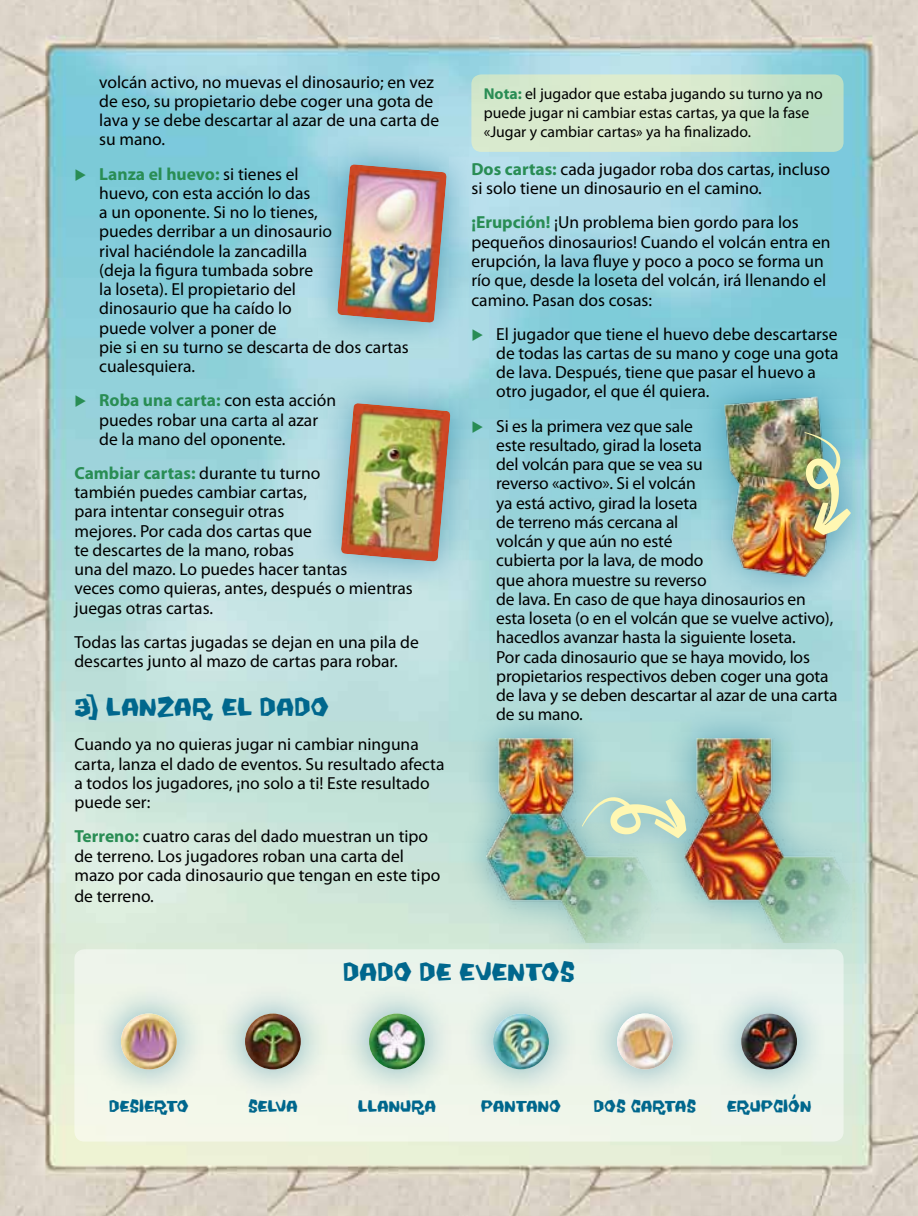
<style>
.page{position:relative;width:918px;height:1216px;background:#fff}
.page>*{position:absolute;margin:0;border:0;box-sizing:border-box;transform-origin:0 0}
.t1{font:24.5px "Coffeehouse";color:#00678d}
.t2{font:17.5px/19.2px "Myriad Pro";color:#000}
.t3{font:15.75px/19.2px "Myriad Pro";color:#000}
.t4{font:15.75px "Coffeehouse";letter-spacing:-.01em;color:#00678d}
.s1{font-weight:700;color:#298d54}
</style>
<div class="page">
<img style="left:0;top:0;width:918px;height:1215px">
<div style="left:471px;top:74px;width:372px;height:78px;background:linear-gradient(to right,#e0eccf,#c5e2c8);border-radius:10px"></div>
<div style="left:456px;top:706px;width:221px;height:265px;background:#00678d;opacity:.5"></div>
<img style="left:486px;top:738px;width:168px;height:204px">
<div style="left:654px;top:706px;width:221px;height:265px;background:#00678d;opacity:.5"></div>
<img style="left:684px;top:738px;width:174px;height:204px">
<div style="left:555px;top:765px;width:162px;height:102px;background:#00678d;opacity:.5"></div>
<svg style="left:582px;top:796px;width:104px;height:42px;background:#c4ddc5"></svg>
<div style="left:693px;top:365px;width:171px;height:242px;background:#00678d;opacity:.5"></div>
<img style="left:724px;top:397px;width:110px;height:180px">
<div style="left:774px;top:404px;width:106px;height:161px;background:#00678d;opacity:.5"></div>
<img style="left:804px;top:432px;width:47px;height:103px">
<div style="left:306px;top:133px;width:172px;height:221px;background:#00678d;opacity:.5"></div>
<img style="left:337px;top:164px;width:110px;height:159px">
<div style="left:310px;top:372px;width:172px;height:221px;background:#00678d;opacity:.5"></div>
<img style="left:341px;top:403px;width:110px;height:159px">
<div style="left:74px;top:949px;width:769px;height:192px;background:#eef4ea;border-radius:10px"></div>
<div style="left:89px;top:981px;width:119px;height:119px;background:#00678d;opacity:.5"></div>
<img style="left:121px;top:1013px;width:56px;height:56px;border-radius:28px">
<div style="left:213px;top:981px;width:119px;height:119px;background:#00678d;opacity:.5"></div>
<img style="left:245px;top:1013px;width:56px;height:56px;border-radius:28px">
<div style="left:337px;top:981px;width:119px;height:119px;background:#00678d;opacity:.5"></div>
<img style="left:369px;top:1013px;width:56px;height:56px;border-radius:28px">
<div style="left:461px;top:981px;width:119px;height:119px;background:#00678d;opacity:.5"></div>
<img style="left:493px;top:1013px;width:56px;height:56px;border-radius:28px">
<div style="left:585px;top:981px;width:119px;height:119px;background:#00678d;opacity:.5"></div>
<img style="left:617px;top:1013px;width:56px;height:56px;border-radius:28px">
<div style="left:709px;top:981px;width:119px;height:119px;background:#00678d;opacity:.5"></div>
<img style="left:741px;top:1013px;width:56px;height:56px;border-radius:28px">
<svg style="left:76px;top:168px;width:10px;height:12px"></svg>
<svg style="left:76px;top:395px;width:10px;height:12px"></svg>
<svg style="left:472px;top:328px;width:11px;height:12px"></svg>
<svg style="left:472px;top:420px;width:11px;height:12px"></svg>
<p class="t2" style="left:99px;top:72px;width:341px">volcán activo, no muevas el dinosaurio; en vez de eso, su propietario debe coger una gota de lava y se debe descartar al azar de una carta de su mano.</p>
<p class="t2" style="left:99px;top:164px;width:311px"><span class="s1">Lanza el huevo:</span> si tienes el<br>huevo, con esta acción lo das<br>a un oponente. Si no lo tienes,<br>puedes derribar a un dinosaurio<br>rival haciéndole la zancadilla<br>(deja la figura tumbada sobre<br>la loseta). El propietario del<br>dinosaurio que ha caído lo<br>puede volver a poner de<br>pie si en su turno se descarta de dos cartas cualesquiera.</p>
<p class="t2" style="left:99px;top:390px;width:238px"><span class="s1">Roba una carta:</span> con esta acción puedes robar una carta al azar de la mano del oponente.</p>
<p class="t2" style="left:74px;top:463px;width:340px"><span class="s1">Cambiar cartas:</span> durante tu turno<br>también puedes cambiar cartas,<br>para intentar conseguir otras<br>mejores. Por cada dos cartas que<br>te descartes de la mano, robas<br>una del mazo. Lo puedes hacer tantas<br>veces como quieras, antes, después o mientras juegas otras cartas.</p>
<p class="t2" style="left:74px;top:632px;width:346px">Todas las cartas jugadas se dejan en una pila de descartes junto al mazo de cartas para robar.</p>
<h1 class="t1" style="left:74px;top:687px;width:256px">3) LANZAR EL DADO</h1>
<p class="t2" style="left:74px;top:734px;width:371px">Cuando ya no quieras jugar ni cambiar ninguna carta, lanza el dado de eventos. Su resultado afecta a todos los jugadores, ¡no solo a ti! Este resultado puede ser:</p>
<p class="t2" style="left:74px;top:826px;width:367px"><span class="s1">Terreno:</span> cuatro caras del dado muestran un tipo de terreno. Los jugadores roban una carta del mazo por cada dinosaurio que tengan en este tipo</p>
<p class="t2" style="left:74px;top:886px;width:81px">de terreno.</p>
<p class="t3" style="left:484px;top:83px;width:341px"><span class="s1">Nota:</span> el jugador que estaba jugando su turno ya no puede jugar ni cambiar estas cartas, ya que la fase «Jugar y cambiar cartas» ya ha finalizado.</p>
<p class="t2" style="left:471px;top:159px;width:360px"><span class="s1">Dos cartas:</span> cada jugador roba dos cartas, incluso si solo tiene un dinosaurio en el camino.</p>
<p class="t2" style="left:471px;top:213px;width:361px"><span class="s1">¡Erupción!</span> ¡Un problema bien gordo para los pequeños dinosaurios! Cuando el volcán entra en erupción, la lava fluye y poco a poco se forma un río que, desde la loseta del volcán, irá llenando el camino. Pasan dos cosas:</p>
<p class="t2" style="left:496px;top:324px;width:344px">El jugador que tiene el huevo debe descartarse de todas las cartas de su mano y coge una gota de lava. Después, tiene que pasar el huevo a otro jugador, el que él quiera.</p>
<p class="t2" style="left:496px;top:416px;width:343px">Si es la primera vez que sale<br>este resultado, girad la loseta<br>del volcán para que se vea su<br>reverso «activo». Si el volcán<br>ya está activo, girad la loseta<br>de terreno más cercana al<br>volcán y que aún no esté<br>cubierta por la lava, de modo<br>que ahora muestre su reverso<br>de lava. En caso de que haya dinosaurios en esta loseta (o en el volcán que se vuelve activo), hacedlos avanzar hasta la siguiente loseta.<br>Por cada dinosaurio que se haya movido, los propietarios respectivos deben coger una gota de lava y se deben descartar al azar de una carta de su mano.</p>
<h1 class="t1" style="left:343px;top:952px;width:233px">DADO DE EVENTOS</h1>
<p class="t4" style="left:109px;top:1092px;width:81px">DESIERTO</p>
<p class="t4" style="left:248px;top:1092px;width:51px">SELVA</p>
<p class="t4" style="left:358px;top:1092px;width:80px">LLANURA</p>
<p class="t4" style="left:481px;top:1092px;width:82px">PANTANO</p>
<p class="t4" style="left:594px;top:1092px;width:104px">DOS CARTAS</p>
<p class="t4" style="left:727px;top:1092px;width:86px">ERUPCIÓN</p>
</div>
